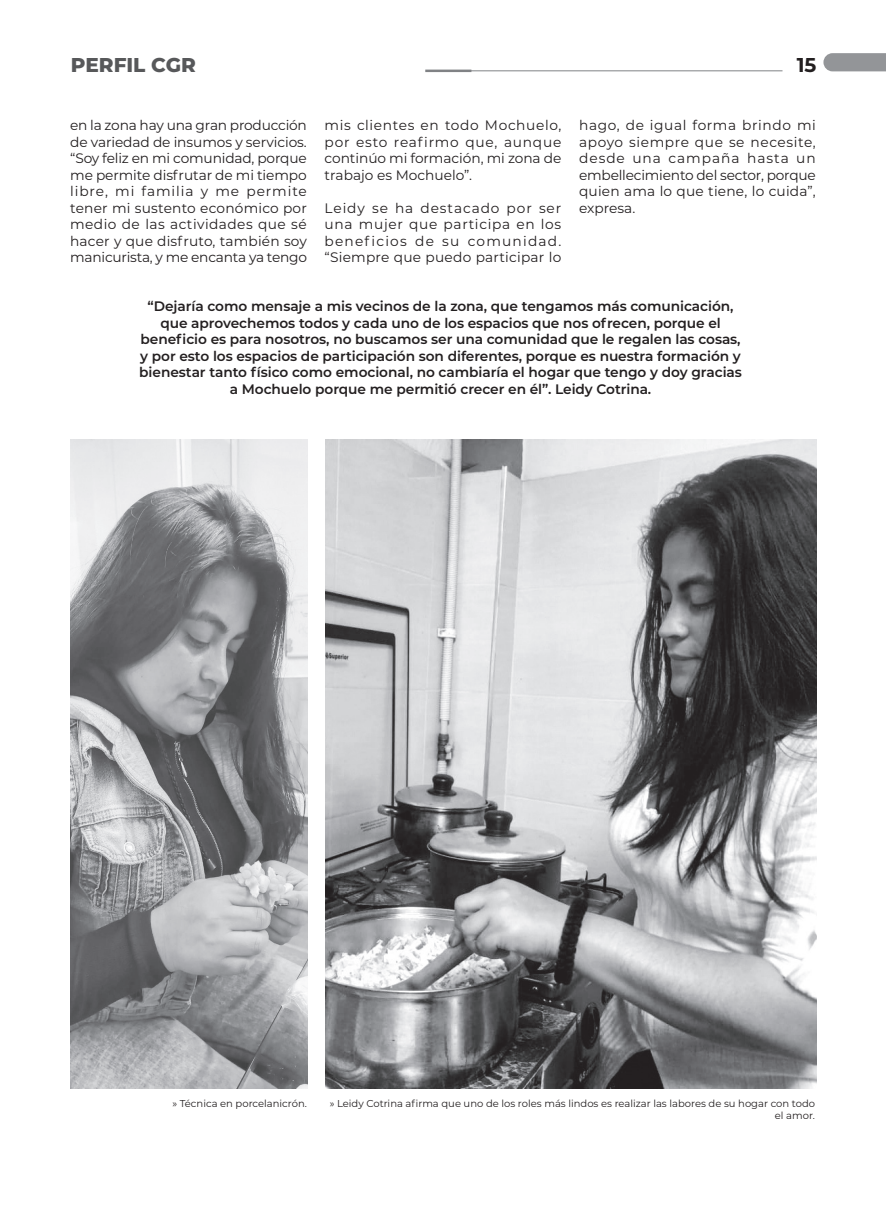
<style>
.page{position:relative;width:886px;height:1205px;background:#fff}
.page>*{position:absolute;margin:0;border:0;box-sizing:border-box;transform-origin:0 0}
.t1{font:800 20px "Montserrat";color:#57585a}
.t2{font:700 20px "Montserrat";color:#231f20}
.t3{font:13.75px/16.5px "Montserrat";color:#231f20;text-align:justify}
.t4{font:600 13.75px/16.5px "Montserrat";letter-spacing:-.005em;color:#231f20;text-align:center}
.t5{font:10px/12px "Montserrat";color:#231f20;text-align:right}
</style>
<div class="page">
<svg style="left:823px;top:53px;width:63px;height:18px"></svg>
<hr style="left:451px;top:71px;width:331px;height:1px;background:#808285">
<hr style="left:425px;top:70px;width:46px;height:2px;background:#808285">
<img style="left:325px;top:439px;width:491px;height:649px">
<img style="left:71px;top:439px;width:236px;height:649px">
<h1 class="t1" style="left:71px;top:50px;width:127px">PERFIL CGR</h1>
<h1 class="t2" style="left:797px;top:51px;width:21px">15</h1>
<p class="t3" style="left:70px;top:116px;width:238px">en la zona hay una gran producción de variedad de insumos y servicios. “Soy feliz en mi comunidad, porque me permite disfrutar de mi tiempo libre, mi familia y me permite tener mi sustento económico por medio de las actividades que sé hacer y que disfruto, también soy manicurista, y me encanta ya tengo</p>
<p class="t3" style="left:325px;top:116px;width:238px">mis clientes en todo Mochuelo, por esto reafirmo que, aunque continúo mi formación, mi zona de trabajo es Mochuelo”.</p>
<p class="t3" style="left:325px;top:199px;width:238px">Leidy se ha destacado por ser una mujer que participa en los beneficios de su comunidad. “Siempre que puedo participar lo</p>
<p class="t3" style="left:579px;top:116px;width:238px">hago, de igual forma brindo mi apoyo siempre que se necesite, desde una campaña hasta un embellecimiento del sector, porque quien ama lo que tiene, lo cuida”, expresa.</p>
<p class="t4" style="left:139px;top:297px;width:604px">“Dejaría como mensaje a mis vecinos de la zona, que tengamos más comunicación, que aprovechemos todos y cada uno de los espacios que nos ofrecen, porque el beneficio es para nosotros, no buscamos ser una comunidad que le regalen las cosas, y por esto los espacios de participación son diferentes, porque es nuestra formación y bienestar tanto físico como emocional, no cambiaría el hogar que tengo y doy gracias a Mochuelo porque me permitió crecer en él”. Leidy Cotrina.</p>
<p class="t5" style="left:172px;top:1097px;width:136px">» Técnica en porcelanicrón.</p>
<p class="t5" style="left:330px;top:1097px;width:487px">» Leidy Cotrina afirma que uno de los roles más lindos es realizar las labores de su hogar con todo el amor.</p>
</div>
